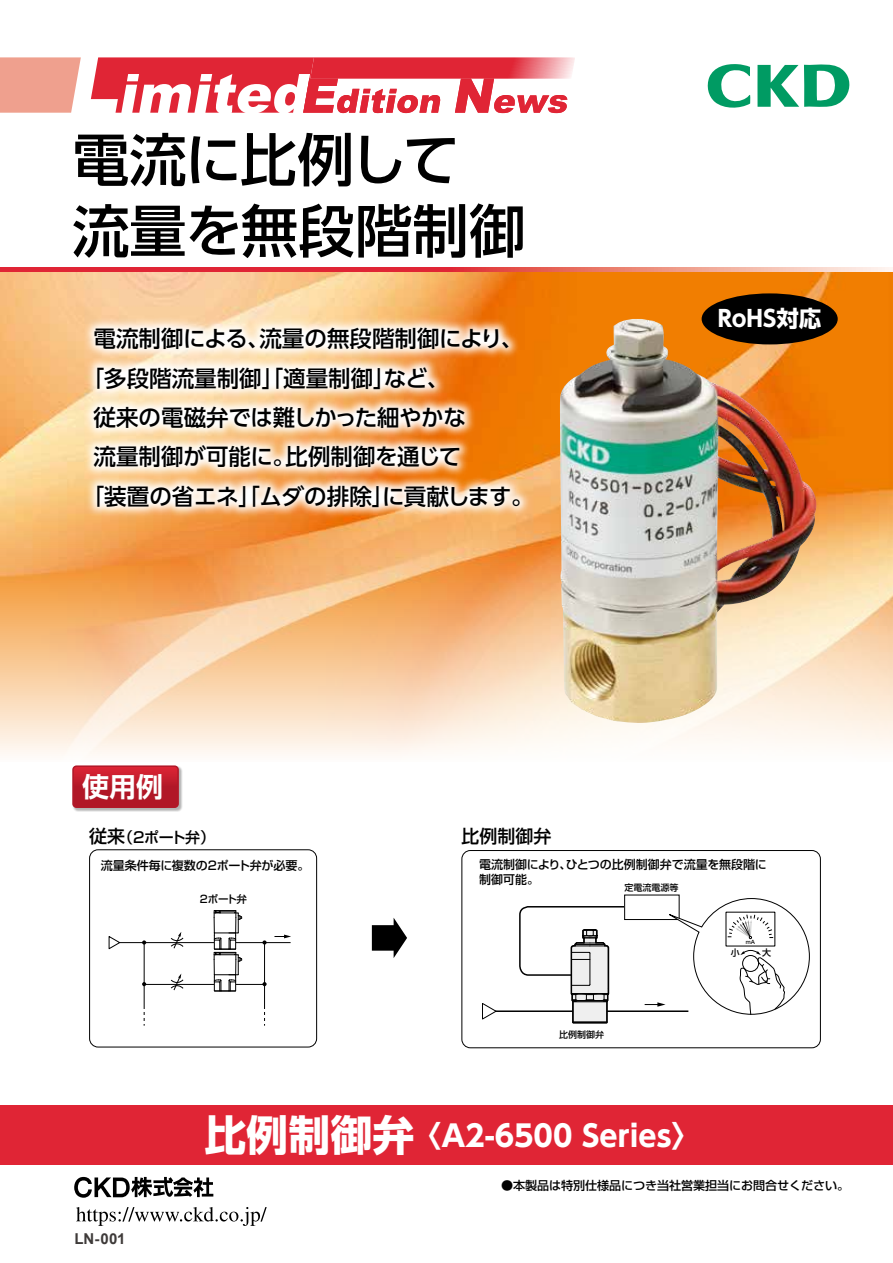
<style>
.page{position:relative;width:893px;height:1263px;background:#fff}
.page>*{position:absolute;margin:0;border:0;box-sizing:border-box;transform-origin:0 0}
.t1{font:500 57px/71.2px "UD Shin Go Pro";color:#000}
.t2{font:700 29.4px "UD Shin Go Pro";color:#fff}
.t3{font:700 27px "UD Shin Go Pro De";color:#fff}
.t4{font:500 22.5px "UD Shin Go Pro";color:#000}
.t5{font:700 22.5px "UD Shin Go Pro";color:#fff}
.t6{font:500 18px "Shin Go Pro";color:#000}
.t7{font:500 15px "Shin Go Pro";letter-spacing:-.025em;color:#000}
.t8{font:700 15px "Arial";color:#3e3a39}
.t9{font:500 12px/15px "Shin Go Pro";letter-spacing:-.01em;color:#000}
.t10{font:500 10.5px "Shin Go Pro";letter-spacing:-.025em;color:#000}
.t11{font:500 9px "Shin Go Pro";color:#000}
.t12{font:500 5.25px "Shin Go Pro";color:#000}
.s1{font-size:18px}
.s2{font-size:42px}
</style>
<div class="page">
<svg style="left:707px;top:64px;width:44px;height:44px"></svg>
<svg style="left:757px;top:64px;width:93px;height:43px"></svg>
<svg style="left:0;top:57px;width:81px;height:56px;background:#f0a796"></svg>
<svg style="left:91px;top:57px;width:484px;height:56px"></svg>
<svg style="left:0;top:268px;width:893px;height:4px;background:#e75d5f"></svg>
<img style="left:0;top:272px;width:893px;height:482px">
<svg style="left:74px;top:1177px;width:139px;height:21px"></svg>
<svg style="left:76px;top:1207px;width:191px;height:19px"></svg>
<div style="left:0;top:1106px;width:893px;height:59px;background:#e02535"></div>
<div style="left:72px;top:766px;width:111px;height:46px;background:#000;opacity:.3"></div>
<svg style="left:75px;top:768px;width:101px;height:37px;background:#bc1a2a"></svg>
<div style="left:72px;top:765px;width:107px;height:43px;border:2px solid #b11727;border-radius:4px"></div>
<svg style="left:82px;top:316px;width:449px;height:203px"></svg>
<img style="left:560px;top:319px;width:256px;height:404px">
<div style="left:624px;top:895px;width:55px;height:25px;border:1px solid #000"></div>
<svg style="left:170px;top:932px;width:14px;height:17px"></svg>
<svg style="left:274px;top:934px;width:17px;height:4px"></svg>
<svg style="left:108px;top:936px;width:13px;height:13px"></svg>
<hr style="left:120px;top:942px;width:171px;height:1px;background:#000">
<svg style="left:170px;top:973px;width:14px;height:18px"></svg>
<hr style="left:144px;top:984px;width:121px;height:1px;background:#000">
<hr style="left:144px;top:942px;width:1px;height:67px;background:#000">
<hr style="left:264px;top:942px;width:1px;height:67px;background:#000">
<svg style="left:262px;top:940px;width:5px;height:4px"></svg>
<svg style="left:262px;top:982px;width:5px;height:4px"></svg>
<hr style="left:495px;top:1010px;width:193px;height:2px;background:#000">
<svg style="left:482px;top:1003px;width:15px;height:17px"></svg>
<svg style="left:645px;top:898px;width:165px;height:117px"></svg>
<div style="left:461px;top:850px;width:360px;height:198px;border:1px solid #000;border-radius:9px"></div>
<div style="left:89px;top:849px;width:228px;height:198px;border:1px solid #000;border-radius:9px"></div>
<svg style="left:372px;top:918px;width:35px;height:40px"></svg>
<svg style="left:213px;top:910px;width:30px;height:82px"></svg>
<svg style="left:518px;top:905px;width:110px;height:119px"></svg>
<div style="left:702px;top:293px;width:136px;height:51px;background:#000;border-radius:50%"></div>
<h1 class="t1" style="left:72px;top:122px;width:455px">電流に比例して流量を無段階制御</h1>
<p class="t4" style="left:94px;top:320px;width:431px">電流制御による、流量の無段階制御により、</p>
<p class="t4" style="left:82px;top:360px;width:369px">「多段階流量制御」「適量制御」など、</p>
<p class="t4" style="left:94px;top:399px;width:374px">従来の電磁弁では難しかった細やかな</p>
<p class="t4" style="left:94px;top:439px;width:369px">流量制御が可能に。比例制御を通じて</p>
<p class="t4" style="left:82px;top:478px;width:453px">「装置の省エネ」「ムダの排除」に貢献します。</p>
<p class="t3" style="left:82px;top:765px;width:82px">使用例</p>
<p class="t5" style="left:718px;top:301px;width:105px">RoHS対応</p>
<p class="t7" style="left:89px;top:825px;width:128px"><span class="s1">従来</span>（2ポート弁）</p>
<p class="t6" style="left:461px;top:821px;width:91px">比例制御弁</p>
<p class="t9" style="left:101px;top:857px;width:210px">流量条件毎に複数の2ポート弁が必要。</p>
<p class="t9" style="left:479px;top:856px;width:289px">電流制御により、ひとつの比例制御弁で流量を無段階に制御可能。</p>
<p class="t11" style="left:625px;top:880px;width:55px">定電流電源等</p>
<p class="t10" style="left:200px;top:891px;width:49px">2ポート弁</p>
<p class="t11" style="left:559px;top:1027px;width:46px">比例制御弁</p>
<h2 class="t2" style="left:204px;top:1111px;width:498px"><span class="s2">比例制御弁</span> 〈A2-6500 Series〉</h2>
<p class="t12" style="left:746px;top:938px;width:11px">mA</p>
<p class="t11" style="left:731px;top:945px;width:10px">小</p>
<p class="t11" style="left:762px;top:945px;width:10px">大</p>
<p class="t8" style="left:74px;top:1229px;width:53px">LN-001</p>
<p class="t9" style="left:501px;top:1177px;width:350px">●本製品は特別仕様品につき当社営業担当にお問合せください。</p>
</div>
